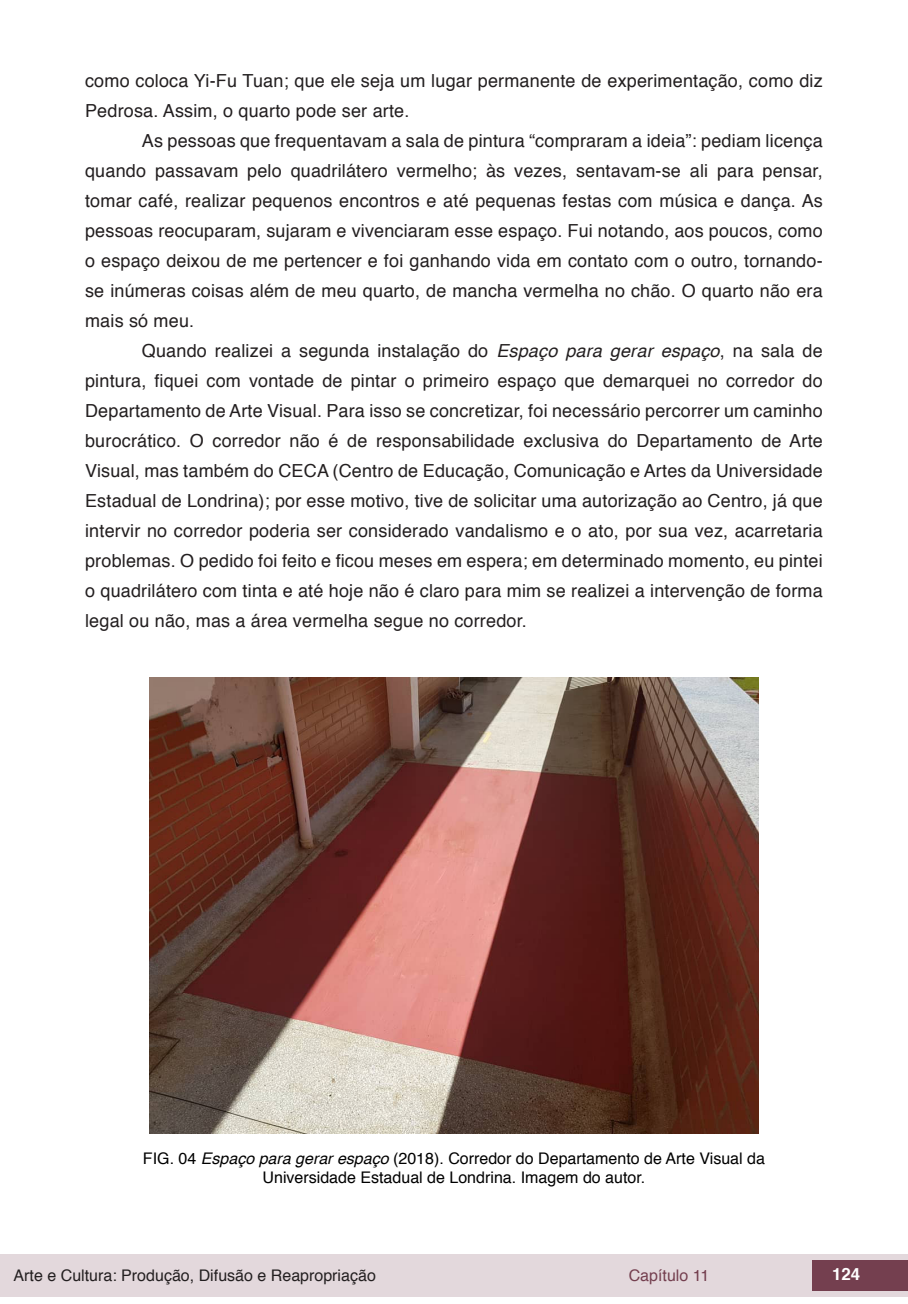
<style>
.page{position:relative;width:908px;height:1304px;background:#fff}
.page>*{position:absolute;margin:0;border:0;box-sizing:border-box;transform-origin:0 0}
.txt{font:18px/30px "Helvetica";letter-spacing:.01em;color:#231f20;text-align:justify}
.t1{font:700 16.8px "Helvetica";color:#fff}
.imagens_graf_tab{font:16px/19.2px "Helvetica";color:#000;text-align:center}
.t2{font:16px "Helvetica";color:#231f20}
.t3{font:16px "Helvetica";color:#743f4f}
.s1{font-style:italic}
</style>
<div class="page">
<div style="left:0;top:1254px;width:906px;height:43px;background:#e3d8dc"></div>
<div style="left:812px;top:1261px;width:95px;height:30px;background:#743f4f"></div>
<img style="left:150px;top:677px;width:607px;height:457px">
<p class="txt" style="left:85px;top:66px;width:738px">como coloca Yi-Fu Tuan; que ele seja um lugar permanente de experimentação, como diz<br>Pedrosa. Assim, o quarto pode ser arte.</p>
<p class="txt" style="left:85px;top:126px;width:739px;text-indent:57px">As pessoas que frequentavam a sala de pintura “compraram a ideia”: pediam licença quando passavam pelo quadrilátero vermelho; às vezes, sentavam-se ali para pensar, tomar café, realizar pequenos encontros e até pequenas festas com música e dança. As pessoas reocuparam, sujaram e vivenciaram esse espaço. Fui notando, aos poucos, como o espaço deixou de me pertencer e foi ganhando vida em contato com o outro, tornando&shy;se inúmeras coisas além de meu quarto, de mancha vermelha no chão. O quarto não era mais só meu.</p>
<p class="txt" style="left:85px;top:336px;width:739px;text-indent:57px">Quando realizei a segunda instalação do <span class="s1">Espaço para gerar espaço</span>, na sala de pintura, fiquei com vontade de pintar o primeiro espaço que demarquei no corredor do Departamento de Arte Visual. Para isso se concretizar, foi necessário percorrer um caminho burocrático. O corredor não é de responsabilidade exclusiva do Departamento de Arte Visual, mas também do CECA (Centro de Educação, Comunicação e Artes da Universidade Estadual de Londrina); por esse motivo, tive de solicitar uma autorização ao Centro, já que intervir no corredor poderia ser considerado vandalismo e o ato, por sua vez, acarretaria problemas. O pedido foi feito e ficou meses em espera; em determinado momento, eu pintei o quadrilátero com tinta e até hoje não é claro para mim se realizei a intervenção de forma legal ou não, mas a área vermelha segue no corredor.</p>
<p class="imagens_graf_tab" style="left:143px;top:1149px;width:623px">FIG. 04 <span class="s1">Espaço para gerar espaço</span> (2018). Corredor do Departamento de Arte Visual da<br>Universidade Estadual de Londrina. Imagem do autor.</p>
<p class="t2" style="left:14px;top:1263px;width:363px">Arte e Cultura: Produção, Difusão e Reapropriação</p>
<p class="t3" style="left:628px;top:1263px;width:82px">Capítulo 11</p>
<p class="t1" style="left:831px;top:1261px;width:30px">124</p>
</div>
